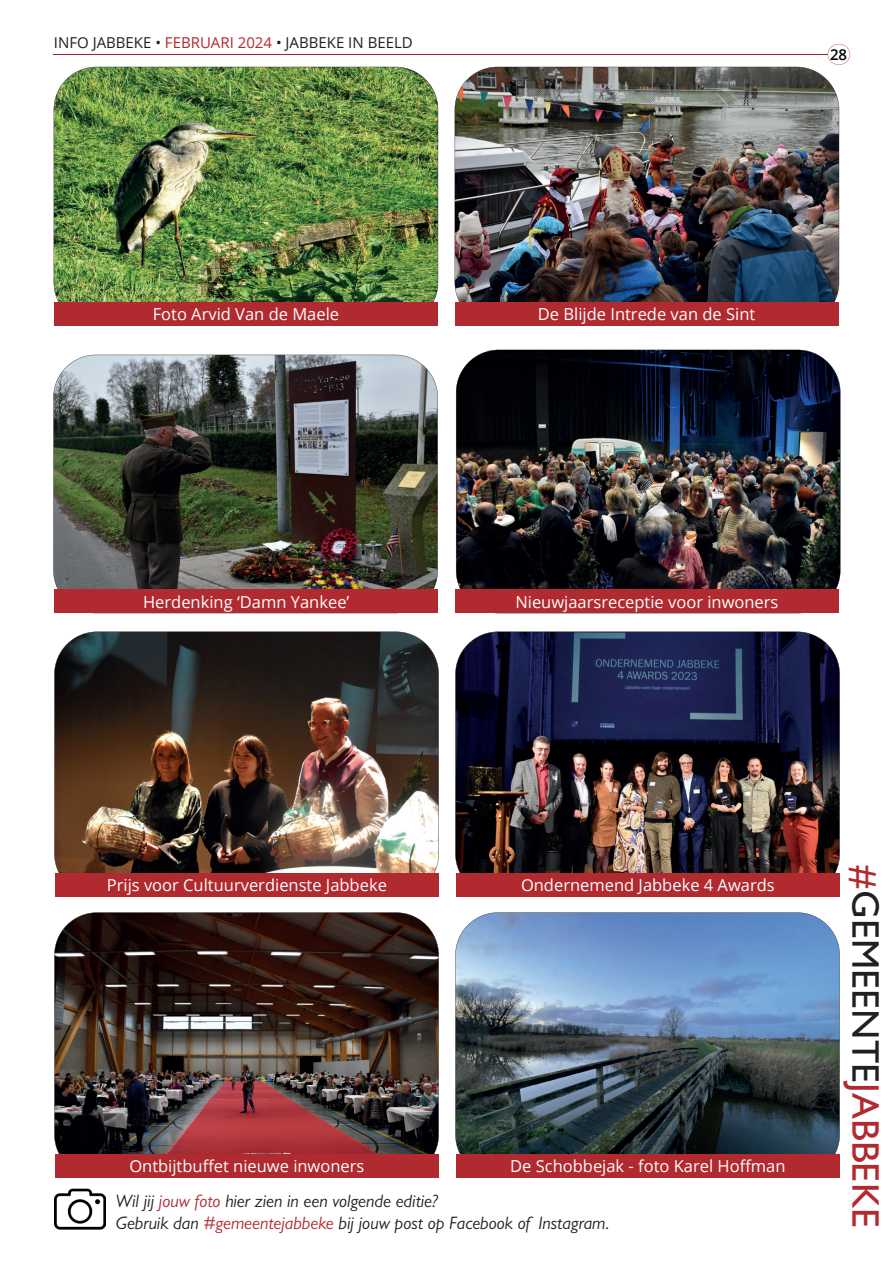
<style>
.page{position:relative;width:893px;height:1263px;background:#fff}
.page>*{position:absolute;margin:0;border:0;box-sizing:border-box;transform-origin:0 0}
.t1{font:500 38.7px "Gill Sans";color:#b02a2f}
.t2{font:italic 18px/21.6px "Gill Sans";color:#231f20}
.t3{font:16.5px "Open Sans";color:#fff}
.t4{font:15px "Open Sans";color:#231f20}
.t5{font:600 15px "Open Sans";color:#000}
.s1{color:#b02a2f}
.s2{color:#231f20}
</style>
<div class="page">
<hr style="left:54px;top:54px;width:785px;height:1px;background:#ac1e2c">
<svg style="left:828px;top:44px;width:22px;height:21px"></svg>
<img style="left:54px;top:67px;width:384px;height:235px">
<div style="left:54px;top:302px;width:384px;height:23px;background:#b02a2f"></div>
<img style="left:455px;top:67px;width:384px;height:258px">
<div style="left:455px;top:302px;width:383px;height:23px;background:#b02a2f"></div>
<img style="left:53px;top:355px;width:385px;height:235px">
<img style="left:456px;top:350px;width:384px;height:240px">
<div style="left:54px;top:590px;width:384px;height:23px;background:#b02a2f"></div>
<div style="left:455px;top:590px;width:384px;height:23px;background:#b02a2f"></div>
<img style="left:54px;top:632px;width:385px;height:241px">
<img style="left:455px;top:632px;width:385px;height:241px">
<div style="left:55px;top:873px;width:384px;height:23px;background:#b02a2f"></div>
<div style="left:456px;top:873px;width:384px;height:23px;background:#b02a2f"></div>
<img style="left:54px;top:912px;width:385px;height:242px">
<svg style="left:455px;top:912px;width:385px;height:242px;background:#566f87"></svg>
<div style="left:456px;top:1154px;width:384px;height:23px;background:#b02a2f"></div>
<div style="left:55px;top:1154px;width:384px;height:23px;background:#b02a2f"></div>
<img style="left:55px;top:1188px;width:51px;height:42px">
<p class="t4" style="left:54px;top:32px;width:360px">INFO JABBEKE • <span class="s1">FEBRUARI 2024</span> • JABBEKE IN BEELD</p>
<p class="t5" style="left:830px;top:44px;width:19px">28</p>
<p class="t3" style="left:153px;top:303px;width:188px">Foto Arvid Van de Maele</p>
<p class="t3" style="left:538px;top:303px;width:219px">De Blijde Intrede van de Sint</p>
<p class="t3" style="left:143px;top:590px;width:208px">Herdenking ‘Damn Yankee’</p>
<p class="t3" style="left:515px;top:590px;width:265px">Nieuwjaarsreceptie voor inwoners</p>
<p class="t3" style="left:107px;top:874px;width:282px">Prijs voor Cultuurverdienste Jabbeke</p>
<p class="t3" style="left:521px;top:874px;width:255px">Ondernemend Jabbeke 4 Awards</p>
<p class="t3" style="left:129px;top:1154px;width:237px">Ontbijtbuffet nieuwe inwoners</p>
<p class="t3" style="left:510px;top:1154px;width:277px">De Schobbejak - foto Karel Hoffman</p>
<p class="t2" style="left:116px;top:1190px;width:496px">Wil jij <span class="s1">jouw foto</span> hier zien in een volgende editie?<br>Gebruik dan <span class="s1">#gemeentejabbeke</span> bij jouw post op Facebook of Instagram.</p>
<h1 class="t1" style="left:889px;top:864px;width:365px;rotate:90deg">#<span class="s2">GEMEENTE</span>JABBEKE</h1>
</div>
